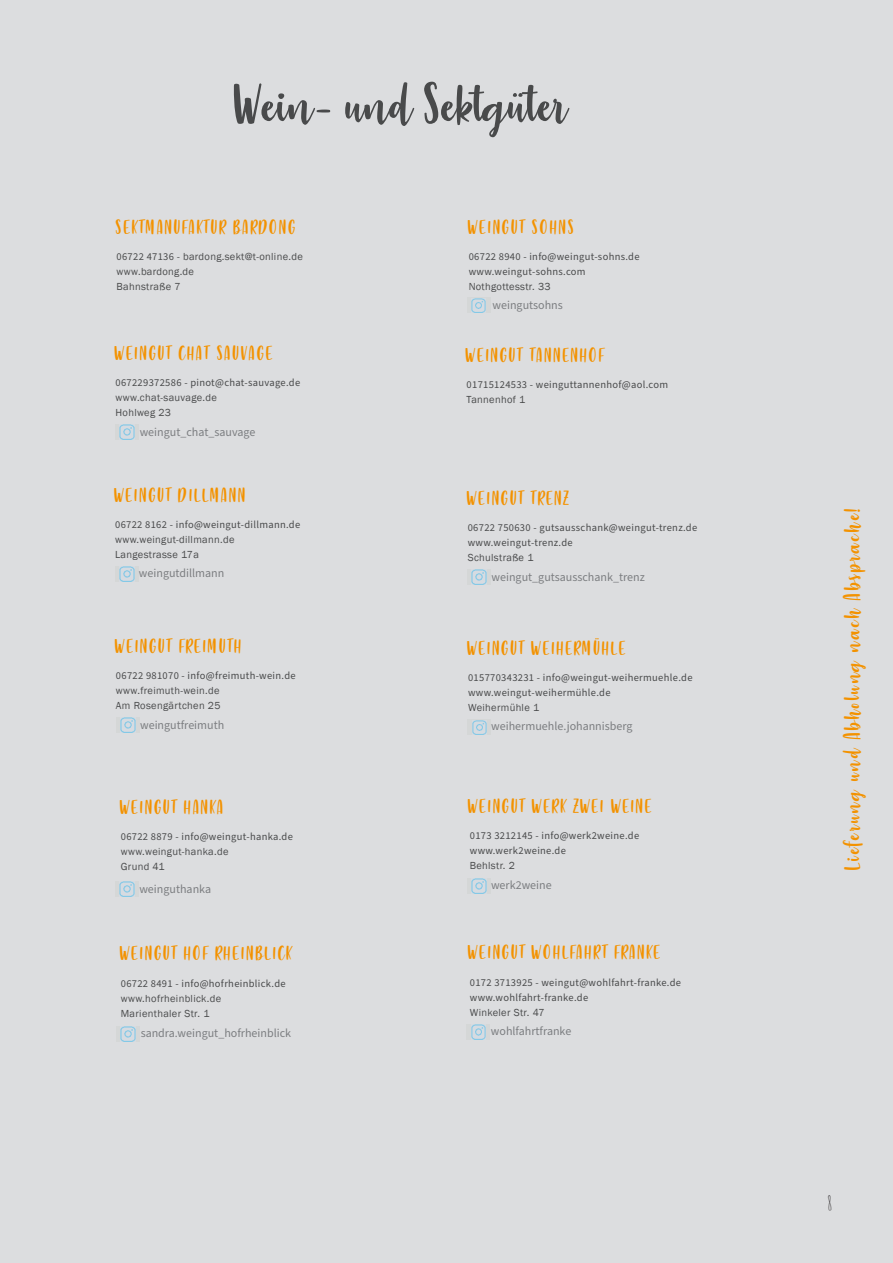
<style>
.page{position:relative;width:893px;height:1263px;background:#dcdddf}
.page>*{position:absolute;margin:0;border:0;box-sizing:border-box;transform-origin:0 0}
.t1{font:64.5px "Strawberry Blossom";color:#494a4b}
.t2{font:27px "Strawberry Blossom";color:#f39200}
.t3{font:22.5px "Strawberry Blossom";letter-spacing:.08em;color:#f39200}
.t4{font:18px "Amatic SC";color:#231f20}
.t5{font:12px "Source Sans Pro";color:#7c7e81}
.t6{font:10.5px "Source Sans Pro";letter-spacing:.03em;color:#494a4b}
.t7{font:10.5px "Franklin Gothic";letter-spacing:.03em;color:#494a4b}
.s1{font-family:"Source Sans Pro"}
</style>
<div class="page">
<div style="left:467px;top:298px;width:23px;height:15px;background:#d5d7d7"></div>
<img style="left:471px;top:298px;width:15px;height:15px">
<svg style="left:471px;top:569px;width:16px;height:16px"></svg>
<img style="left:472px;top:570px;width:14px;height:14px">
<div style="left:467px;top:719px;width:24px;height:16px;background:#d5d7d7"></div>
<img style="left:472px;top:720px;width:15px;height:15px">
<div style="left:115px;top:424px;width:24px;height:16px;background:#d5d7d7"></div>
<img style="left:119px;top:425px;width:15px;height:14px">
<svg style="left:119px;top:566px;width:16px;height:16px"></svg>
<img style="left:120px;top:567px;width:14px;height:14px">
<svg style="left:120px;top:717px;width:16px;height:16px"></svg>
<img style="left:121px;top:718px;width:14px;height:14px">
<svg style="left:471px;top:880px;width:16px;height:12px"></svg>
<img style="left:472px;top:878px;width:14px;height:15px">
<div style="left:466px;top:1024px;width:24px;height:15px;background:#d5d7d7"></div>
<img style="left:471px;top:1024px;width:15px;height:15px">
<svg style="left:120px;top:1028px;width:16px;height:12px"></svg>
<img style="left:121px;top:1026px;width:14px;height:15px">
<div style="left:115px;top:881px;width:24px;height:16px;background:#d5d7d7"></div>
<img style="left:119px;top:882px;width:15px;height:14px">
<p class="t1" style="left:234px;top:73px;width:335px">Wein- und Sektgüter</p>
<p class="t3" style="left:116px;top:216px;width:181px">SEKTMANUFAKTUR BARDONG</p>
<p class="t3" style="left:468px;top:216px;width:108px">WEINGUT SOHNS</p>
<p class="t7" style="left:117px;top:250px;width:188px"><span class="s1">06722 47136</span> - bardong.sekt@t-online.de</p>
<p class="t7" style="left:117px;top:265px;width:79px">www.bardong.de</p>
<p class="t7" style="left:117px;top:280px;width:66px">Bahnstraße 7</p>
<p class="t6" style="left:469px;top:249px;width:172px">06722 8940 - info@weingut-sohns.de</p>
<p class="t6" style="left:469px;top:264px;width:118px">www.weingut-sohns.com</p>
<p class="t7" style="left:469px;top:280px;width:83px">Nothgottesstr. 33</p>
<p class="t5" style="left:493px;top:297px;width:72px">weingutsohns</p>
<p class="t3" style="left:115px;top:342px;width:159px">WEINGUT CHAT SAUVAGE</p>
<p class="t3" style="left:466px;top:344px;width:139px">WEINGUT TANNENHOF</p>
<p class="t6" style="left:116px;top:376px;width:186px">067229372586 - pinot@chat-sauvage.de</p>
<p class="t7" style="left:116px;top:391px;width:103px">www.chat-sauvage.de</p>
<p class="t7" style="left:116px;top:406px;width:57px">Hohlweg 23</p>
<p class="t6" style="left:467px;top:378px;width:203px">01715124533 - weinguttannenhof@aol.com</p>
<p class="t7" style="left:467px;top:393px;width:60px">Tannenhof 1</p>
<p class="t5" style="left:140px;top:424px;width:117px">weingut_chat_sauvage</p>
<p class="t3" style="left:115px;top:484px;width:133px">WEINGUT DILLMANN</p>
<p class="t3" style="left:467px;top:487px;width:103px">WEINGUT TRENZ</p>
<p class="t6" style="left:115px;top:517px;width:187px">06722 8162 - info@weingut-dillmann.de</p>
<p class="t7" style="left:115px;top:533px;width:121px">www.weingut-dillmann.de</p>
<p class="t7" style="left:115px;top:548px;width:85px">Langestrasse 17a</p>
<p class="t6" style="left:468px;top:521px;width:231px">06722 750630 - gutsausschank@weingut-trenz.de</p>
<p class="t6" style="left:468px;top:536px;width:106px">www.weingut-trenz.de</p>
<p class="t7" style="left:468px;top:551px;width:67px">Schulstraße 1</p>
<p class="t5" style="left:139px;top:565px;width:87px">weingutdillmann</p>
<p class="t5" style="left:492px;top:569px;width:155px">weingut_gutsausschank_trenz</p>
<p class="t3" style="left:115px;top:635px;width:128px">WEINGUT FREIMUTH</p>
<p class="t3" style="left:467px;top:637px;width:160px">WEINGUT WEIHERMÜHLE</p>
<p class="t6" style="left:116px;top:669px;width:181px">06722 981070 - info@freimuth-wein.de</p>
<p class="t7" style="left:116px;top:684px;width:105px">www.freimuth-wein.de</p>
<p class="t7" style="left:116px;top:699px;width:106px">Am Rosengärtchen 25</p>
<p class="t6" style="left:468px;top:671px;width:226px">015770343231 - info@weingut-weihermuehle.de</p>
<p class="t6" style="left:468px;top:686px;width:144px">www.weingut-weihermühle.de</p>
<p class="t7" style="left:468px;top:701px;width:73px">Weihermühle 1</p>
<p class="t5" style="left:140px;top:717px;width:86px">weingutfreimuth</p>
<p class="t5" style="left:491px;top:718px;width:143px">weihermuehle.johannisberg</p>
<p class="t3" style="left:120px;top:796px;width:105px">WEINGUT HANKA</p>
<p class="t3" style="left:468px;top:795px;width:185px">WEINGUT WERK ZWEI WEINE</p>
<p class="t6" style="left:121px;top:830px;width:174px">06722 8879 - info@weingut-hanka.de</p>
<p class="t7" style="left:121px;top:845px;width:109px">www.weingut-hanka.de</p>
<p class="t7" style="left:121px;top:860px;width:45px">Grund 41</p>
<p class="t6" style="left:470px;top:829px;width:171px">0173 3212145 - info@werk2weine.de</p>
<p class="t6" style="left:470px;top:844px;width:98px">www.werk2weine.de</p>
<p class="t7" style="left:470px;top:859px;width:47px">Behlstr. 2</p>
<p class="t5" style="left:139px;top:881px;width:73px">weinguthanka</p>
<p class="t5" style="left:491px;top:877px;width:62px">werk2weine</p>
<p class="t3" style="left:120px;top:942px;width:173px">WEINGUT HOF RHEINBLICK</p>
<p class="t3" style="left:468px;top:941px;width:194px">WEINGUT WOHLFAHRT FRANKE</p>
<p class="t6" style="left:121px;top:976px;width:166px">06722 8491 - info@hofrheinblick.de</p>
<p class="t7" style="left:121px;top:991px;width:102px">www.hofrheinblick.de</p>
<p class="t7" style="left:121px;top:1006px;width:90px">Marienthaler Str. 1</p>
<p class="t6" style="left:470px;top:975px;width:213px">0172 3713925 - weingut@wohlfahrt-franke.de</p>
<p class="t6" style="left:470px;top:990px;width:120px">www.wohlfahrt-franke.de</p>
<p class="t7" style="left:470px;top:1005px;width:76px">Winkeler Str. 47</p>
<p class="t5" style="left:141px;top:1025px;width:152px">sandra.weingut_hofrheinblick</p>
<p class="t5" style="left:491px;top:1023px;width:82px">wohlfahrtfranke</p>
<p class="t2" style="left:839px;top:870px;width:363px;rotate:-90deg">Lieferung und Abholung nach Absprache!</p>
<p class="t4" style="left:827px;top:1190px;width:7px">8</p>
</div>
